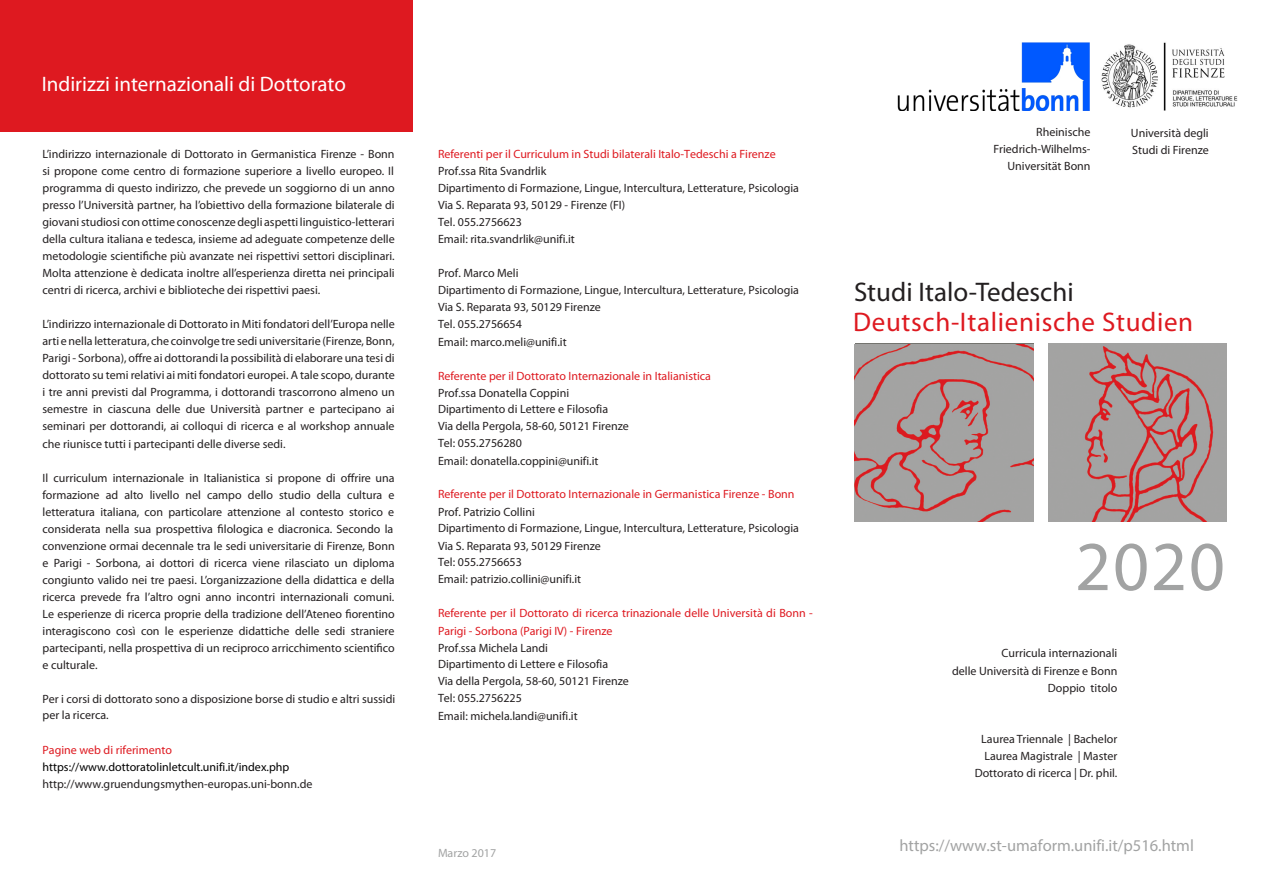
<style>
.page{position:relative;width:1263px;height:893px;background:#fff}
.page>*{position:absolute;margin:0;border:0;box-sizing:border-box;transform-origin:0 0}
.t1{font:70.5px "Myriad Pro";color:#a2a3a3}
.t2{font:27px "Myriad Pro";letter-spacing:.025em;color:#de1920}
.t3{font:27px "Myriad Pro";color:#231f20}
.t4{font:21px "Myriad Pro";color:#fff}
.t5{font:16.5px "Myriad Pro";color:#a2a3a3}
.t6{font:12px/17.1px "Myriad Pro";color:#231f20}
.t7{font:12px/17.1px "Myriad Pro";color:#de1920}
.t8{font:12px "Myriad Pro";color:#000}
.t9{font:12px "Myriad Pro";color:#a2a3a3}
</style>
<div class="page">
<div style="left:0;top:0;width:412px;height:132px;background:#de1920"></div>
<img style="left:1048px;top:343px;width:179px;height:179px">
<img style="left:855px;top:344px;width:178px;height:178px">
<img style="left:1082px;top:42px;width:156px;height:69px">
<img style="left:897px;top:43px;width:194px;height:68px">
<h3 class="t4" style="left:42px;top:71px;width:306px">Indirizzi internazionali di Dottorato</h3>
<p class="t6" style="left:43px;top:145px;width:354px;text-align:justify">L’indirizzo internazionale di Dottorato in Germanistica Firenze - Bonn si propone come centro di formazione superiore a livello europeo. Il programma di questo indirizzo, che prevede un soggiorno di un anno presso l’Università partner, ha l’obiettivo della formazione bilaterale di giovani studiosi con ottime conoscenze degli aspetti linguistico-letterari della cultura italiana e tedesca, insieme ad adeguate competenze delle metodologie scientifiche più avanzate nei rispettivi settori disciplinari.<br>Molta attenzione è dedicata inoltre all’esperienza diretta nei principali centri di ricerca, archivi e biblioteche dei rispettivi paesi.</p>
<p class="t6" style="left:43px;top:316px;width:354px;text-align:justify">L’indirizzo internazionale di Dottorato in Miti fondatori dell’Europa nelle arti e nella letteratura, che coinvolge tre sedi universitarie (Firenze, Bonn, Parigi - Sorbona), offre ai dottorandi la possibilità di elaborare una tesi di dottorato su temi relativi ai miti fondatori europei. A tale scopo, durante i tre anni previsti dal Programma, i dottorandi trascorrono almeno un semestre in ciascuna delle due Università partner e partecipano ai seminari per dottorandi, ai colloqui di ricerca e al workshop annuale che riunisce tutti i partecipanti delle diverse sedi.</p>
<p class="t6" style="left:43px;top:469px;width:354px;text-align:justify">Il curriculum internazionale in Italianistica si propone di offrire una formazione ad alto livello nel campo dello studio della cultura e letteratura italiana, con particolare attenzione al contesto storico e considerata nella sua prospettiva filologica e diacronica. Secondo la convenzione ormai decennale tra le sedi universitarie di Firenze, Bonn e Parigi - Sorbona, ai dottori di ricerca viene rilasciato un diploma congiunto valido nei tre paesi. L’organizzazione della didattica e della ricerca prevede fra l’altro ogni anno incontri internazionali comuni.<br>Le esperienze di ricerca proprie della tradizione dell’Ateneo fiorentino interagiscono così con le esperienze didattiche delle sedi straniere partecipanti, nella prospettiva di un reciproco arricchimento scientifico e culturale.</p>
<p class="t6" style="left:43px;top:690px;width:354px;line-height:16.5px">Per i corsi di dottorato sono a disposizione borse di studio e altri sussidi per la ricerca.</p>
<p class="t7" style="left:43px;top:741px;width:131px">Pagine web di riferimento</p>
<p class="t8" style="left:43px;top:759px;width:248px">https://www.dottoratolinletcult.unifi.it/index.php</p>
<p class="t6" style="left:43px;top:775px;width:271px">http://www.gruendungsmythen-europas.uni-bonn.de</p>
<p class="t7" style="left:438px;top:145px;width:339px">Referenti per il Curriculum in Studi bilaterali Italo-Tedeschi a Firenze</p>
<p class="t6" style="left:438px;top:162px;width:362px">Prof.ssa Rita Svandrlik<br>Dipartimento di Formazione, Lingue, Intercultura, Letterature, Psicologia Via S. Reparata 93, 50129 - Firenze (FI)<br>Tel. 055.2756623<br>Email: rita.svandrlik@unifi.it</p>
<p class="t6" style="left:438px;top:265px;width:362px">Prof. Marco Meli<br>Dipartimento di Formazione, Lingue, Intercultura, Letterature, Psicologia Via S. Reparata 93, 50129 Firenze<br>Tel. 055.2756654<br>Email: marco.meli@unifi.it</p>
<p class="t7" style="left:438px;top:367px;width:274px">Referente per il Dottorato Internazionale in Italianistica</p>
<p class="t6" style="left:438px;top:384px;width:192px">Prof.ssa Donatella Coppini<br>Dipartimento di Lettere e Filosofia<br>Via della Pergola, 58-60, 50121 Firenze<br>Tel: 055.2756280<br>Email: donatella.coppini@unifi.it</p>
<p class="t7" style="left:438px;top:485px;width:358px">Referente per il Dottorato Internazionale in Germanistica Firenze - Bonn</p>
<p class="t6" style="left:438px;top:503px;width:362px">Prof. Patrizio Collini<br>Dipartimento di Formazione, Lingue, Intercultura, Letterature, Psicologia Via S. Reparata 93, 50129 Firenze<br>Tel: 055.2756653<br>Email: patrizio.collini@unifi.it</p>
<p class="t7" style="left:438px;top:605px;width:376px">Referente per il Dottorato di ricerca trinazionale delle Università di Bonn -<br>Parigi - Sorbona (Parigi IV) - Firenze</p>
<p class="t6" style="left:438px;top:639px;width:192px">Prof.ssa Michela Landi<br>Dipartimento di Lettere e Filosofia<br>Via della Pergola, 58-60, 50121 Firenze<br>Tel: 055.2756225<br>Email: michela.landi@unifi.it</p>
<p class="t9" style="left:438px;top:846px;width:60px">Marzo 2017</p>
<p class="t6" style="left:993px;top:124px;width:99px;text-align:right">Rheinische<br>Friedrich-Wilhelms-<br>Universität Bonn</p>
<p class="t6" style="left:1131px;top:124px;width:79px">Università degli<br>Studi di Firenze</p>
<h2 class="t3" style="left:854px;top:275px;width:221px">Studi Italo-Tedeschi</h2>
<h2 class="t2" style="left:853px;top:305px;width:342px">Deutsch-Italienische Studien</h2>
<h1 class="t1" style="left:1075px;top:523px;width:151px">2020</h1>
<p class="t6" style="left:952px;top:645px;width:167px;text-align:right">Curricula internazionali<br>delle Università di Firenze e Bonn<br>Doppio titolo</p>
<p class="t6" style="left:975px;top:730px;width:144px;text-align:right">Laurea Triennale | Bachelor<br>Laurea Magistrale | Master<br>Dottorato di ricerca | Dr. phil.</p>
<h3 class="t5" style="left:899px;top:835px;width:296px">https://www.st-umaform.unifi.it/p516.html</h3>
</div>
